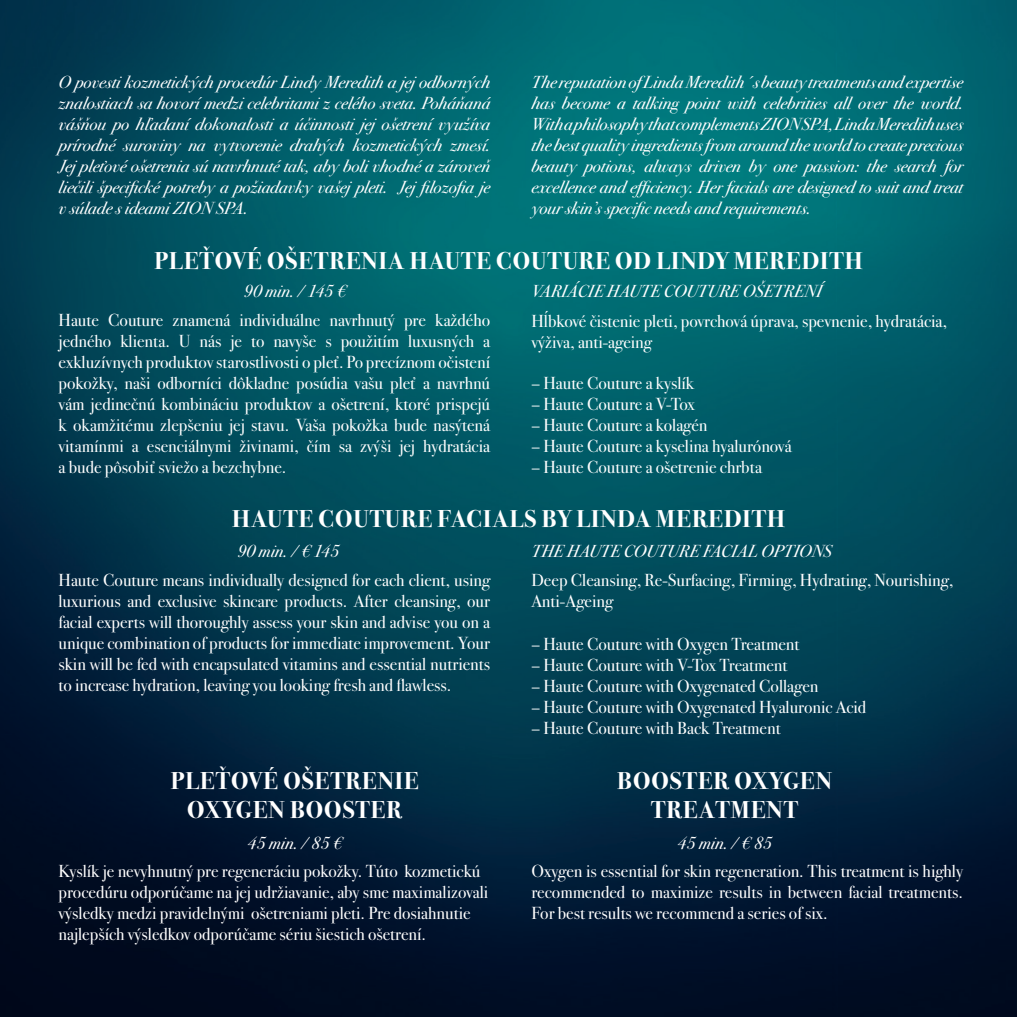
<style>
.page{position:relative;width:1017px;height:1017px;background:#fff}
.page>*{position:absolute;margin:0;border:0;box-sizing:border-box;transform-origin:0 0}
.t1{font:700 24.5px/29.4px "Bodoni Sevntytwo Itc PO Tnew";letter-spacing:.04em;color:#fff;text-align:center}
.t2{font:17.5px/21px "Bodoni Sevntytwo Itc PO Tnew";color:#fff;text-align:justify}
.t3{font:italic 17.5px/21px "Bodoni Sevntytwo Itc PO Tnew";color:#fff;text-align:justify}
</style>
<div class="page">
<img style="left:0;top:0;width:1017px;height:1017px">
<p class="t3" style="left:59px;top:72px;width:433px">O povesti kozmetických procedúr Lindy Meredith a jej odborných znalostiach sa hovorí medzi celebritami z celého sveta. Poháňaná vášňou po hľadaní dokonalosti a účinnosti jej ošetrení využíva prírodné suroviny na vytvorenie drahých kozmetických zmesí.<br>Jej pleťové ošetrenia sú navrhnuté tak, aby boli vhodné a zároveň liečili špecifické potreby a požiadavky vašej pleti. Jej filozofia je v súlade s ideami ZION SPA.</p>
<p class="t3" style="left:531px;top:72px;width:433px">The reputation of Linda Meredith´s beauty treatments and expertise has become a talking point with celebrities all over the world.<br>With a philosophy that complements ZION SPA, Linda Meredith uses the best quality ingredients from around the world to create precious beauty potions, always driven by one passion: the search for excellence and efficiency. Her facials are designed to suit and treat your skin’s specific needs and requirements.</p>
<h1 class="t1" style="left:155px;top:246px;width:709px">PLEŤOVÉ OŠETRENIA HAUTE COUTURE OD LINDY MEREDITH</h1>
<p class="t3" style="left:244px;top:281px;width:104px">90 min. / 145 €</p>
<p class="t2" style="left:59px;top:309px;width:433px">Haute Couture znamená individuálne navrhnutý pre každého jedného klienta. U nás je to navyše s použitím luxusných a exkluzívnych produktov starostlivosti o pleť. Po precíznom očistení pokožky, naši odborníci dôkladne posúdia vašu pleť a navrhnú vám jedinečnú kombináciu produktov a ošetrení, ktoré prispejú k okamžitému zlepšeniu jej stavu. Vaša pokožka bude nasýtená vitamínmi a esenciálnymi živinami, čím sa zvýši jej hydratácia a bude pôsobiť sviežo a bezchybne.</p>
<p class="t3" style="left:531px;top:281px;width:292px">VARIÁCIE HAUTE COUTURE OŠETRENÍ</p>
<p class="t2" style="left:531px;top:310px;width:417px">Hĺbkové čistenie pleti, povrchová úprava, spevnenie, hydratácia, výživa, anti-ageing</p>
<p class="t2" style="left:531px;top:372px;width:164px">– Haute Couture a kyslík</p>
<p class="t2" style="left:531px;top:393px;width:165px">– Haute Couture a V-Tox</p>
<p class="t2" style="left:531px;top:414px;width:178px">– Haute Couture a kolagén</p>
<p class="t2" style="left:531px;top:435px;width:262px">– Haute Couture a kyselina hyalurónová</p>
<p class="t2" style="left:531px;top:456px;width:232px">– Haute Couture a ošetrenie chrbta</p>
<h1 class="t1" style="left:232px;top:505px;width:554px">HAUTE COUTURE FACIALS BY LINDA MEREDITH</h1>
<p class="t3" style="left:237px;top:541px;width:104px">90 min. / € 145</p>
<p class="t2" style="left:59px;top:569px;width:433px">Haute Couture means individually designed for each client, using luxurious and exclusive skincare products. After cleansing, our facial experts will thoroughly assess your skin and advise you on a unique combination of products for immediate improvement. Your skin will be fed with encapsulated vitamins and essential nutrients to increase hydration, leaving you looking fresh and flawless.</p>
<p class="t3" style="left:531px;top:541px;width:302px">THE HAUTE COUTURE FACIAL OPTIONS</p>
<p class="t2" style="left:531px;top:570px;width:424px">Deep Cleansing, Re-Surfacing, Firming, Hydrating, Nourishing,<br>Anti-Ageing</p>
<p class="t2" style="left:531px;top:633px;width:269px">– Haute Couture with Oxygen Treatment</p>
<p class="t2" style="left:531px;top:654px;width:258px">– Haute Couture with V-Tox Treatment</p>
<p class="t2" style="left:531px;top:675px;width:288px">– Haute Couture with Oxygenated Collagen</p>
<p class="t2" style="left:531px;top:696px;width:336px">– Haute Couture with Oxygenated Hyaluronic Acid</p>
<p class="t2" style="left:531px;top:717px;width:251px">– Haute Couture with Back Treatment</p>
<h1 class="t1" style="left:171px;top:766px;width:249px">PLEŤOVÉ OŠETRENIE<br>OXYGEN BOOSTER</h1>
<h1 class="t1" style="left:617px;top:766px;width:216px">BOOSTER OXYGEN<br>TREATMENT</h1>
<p class="t3" style="left:247px;top:833px;width:96px">45 min. / 85 €</p>
<p class="t3" style="left:677px;top:833px;width:96px">45 min. / € 85</p>
<p class="t2" style="left:59px;top:861px;width:431px;text-align:left">Kyslík je nevyhnutný pre regeneráciu pokožky. Túto kozmetickú procedúru odporúčame na jej udržiavanie, aby sme maximalizovali výsledky medzi pravidelnými ošetreniami pleti. Pre dosiahnutie najlepších výsledkov odporúčame sériu šiestich ošetrení.</p>
<p class="t2" style="left:531px;top:861px;width:433px">Oxygen is essential for skin regeneration. This treatment is highly recommended to maximize results in between facial treatments.<br>For best results we recommend a series of six.</p>
</div>
